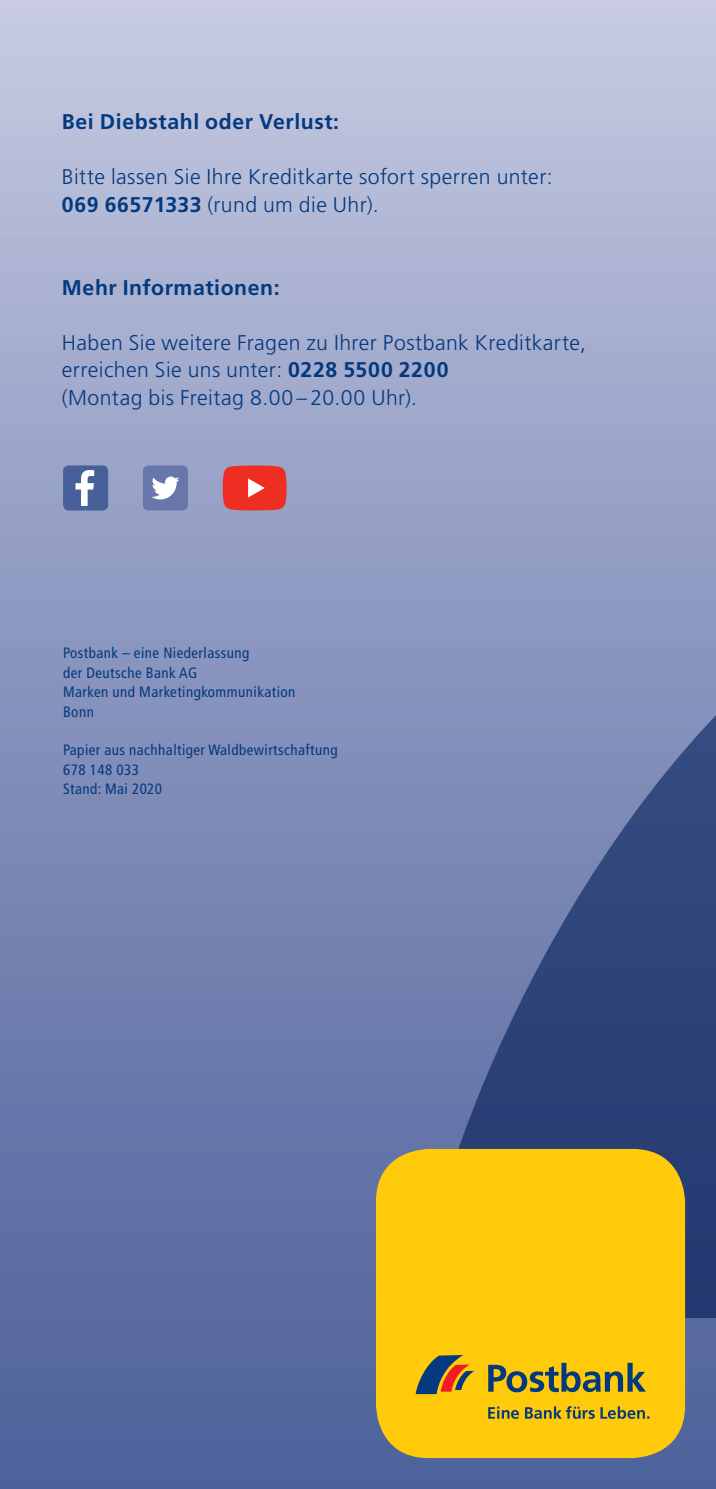
<style>
.page{position:relative;width:716px;height:1489px;background:#fff}
.page>*{position:absolute;margin:0;border:0;box-sizing:border-box;transform-origin:0 0}
.t1{font:300 21.25px/27.8px "Frutiger LT Std";letter-spacing:.02em;color:#03397e}
.t2{font:700 21.25px "Frutiger LT Std";letter-spacing:.025em;color:#03397e}
.t3{font:condensed 15px/19.5px "Frutiger LT Std";letter-spacing:.03em;color:#03397e}
.s1{font-weight:700}
</style>
<div class="page">
<div style="left:0;top:0;width:716px;height:1488px;background:linear-gradient(to bottom,#c3c7df,#495d98)"></div>
<svg style="left:416px;top:595px;width:300px;height:722px;background:#5d6e9e"></svg>
<div style="left:376px;top:1148px;width:309px;height:309px;background:#feca0a;border-radius:52px"></div>
<svg style="left:488px;top:1406px;width:161px;height:12px"></svg>
<svg style="left:488px;top:1362px;width:158px;height:30px"></svg>
<svg style="left:416px;top:1355px;width:58px;height:38px"></svg>
<div style="left:143px;top:465px;width:45px;height:45px;background:#6877aa;border-radius:6px"></div>
<svg style="left:152px;top:476px;width:27px;height:23px"></svg>
<div style="left:63px;top:465px;width:45px;height:45px;background:#48609a;border-radius:6px"></div>
<svg style="left:75px;top:470px;width:19px;height:36px"></svg>
<svg style="left:223px;top:465px;width:64px;height:45px;background:#e94038"></svg>
<p class="t2" style="left:62px;top:109px;width:279px">Bei Diebstahl oder Verlust:</p>
<p class="t1" style="left:62px;top:163px;width:492px">Bitte lassen Sie Ihre Kreditkarte sofort sperren unter:<br><span class="s1">069 66571333</span> (rund um die Uhr).</p>
<p class="t2" style="left:62px;top:274px;width:219px">Mehr Informationen:</p>
<p class="t1" style="left:62px;top:329px;width:525px">Haben Sie weitere Fragen zu Ihrer Postbank Kreditkarte, erreichen Sie uns unter: <span class="s1">0228 5500 2200<br></span>(Montag bis Freitag 8.00 – 20.00 Uhr).</p>
<p class="t3" style="left:63px;top:643px;width:234px">Postbank – eine Niederlassung<br>der Deutsche Bank AG<br>Marken und Marketingkommunikation<br>Bonn</p>
<p class="t3" style="left:63px;top:740px;width:276px">Papier aus nachhaltiger Waldbewirtschaftung<br>678 148 033<br>Stand: Mai 2020</p>
</div>
